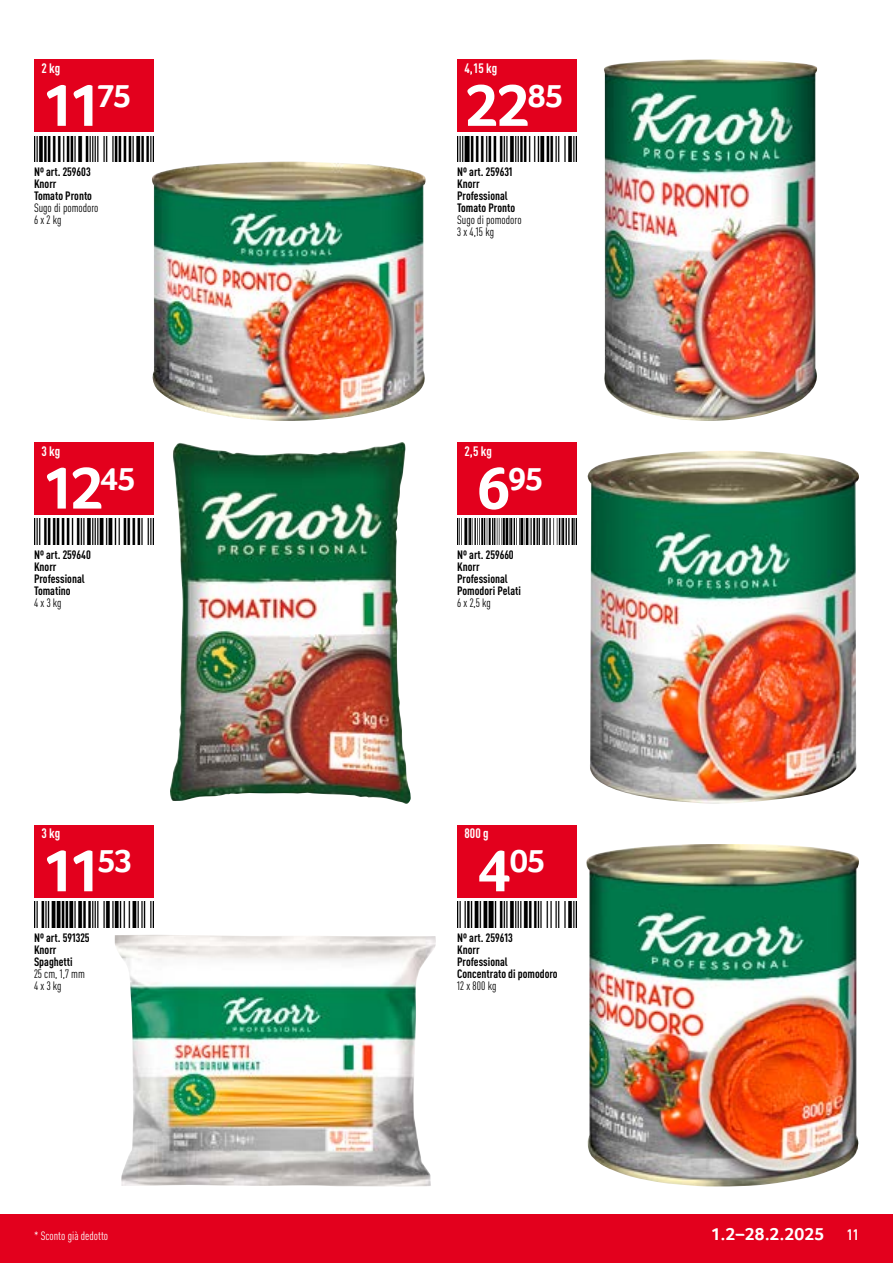
<style>
.page{position:relative;width:893px;height:1263px;background:#fff}
.page>*{position:absolute;margin:0;border:0;box-sizing:border-box;transform-origin:0 0}
.Preis_weiss{font:700 61.5px "Transgourmet";letter-spacing:-.1em;color:#fff}
.Preis_weiss-2{font:700 33.3px "Transgourmet";color:#fff}
.t1{font:700 18px "Transgourmet";letter-spacing:.01em;color:#fff}
.t2{font:700 condensed 15px "DINOT";color:#fff}
.Unit_weiss{font:700 condensed 13.5px "DINOT";letter-spacing:-.005em;color:#fff}
.t3{font:700 condensed 12px/12px "DINOT";color:#000}
.t4{font:condensed 12px "DINOT";color:#000}
.t5{font:condensed 12px "DINOT";color:#fff}
.s1{font-size:61.5px}
</style>
<div class="page">
<div style="left:0;top:1214px;width:893px;height:49px;background:#e3001d"></div>
<img style="left:152px;top:162px;width:274px;height:259px">
<img style="left:604px;top:60px;width:213px;height:361px">
<img style="left:170px;top:442px;width:241px;height:362px">
<img style="left:588px;top:451px;width:271px;height:353px">
<img style="left:115px;top:935px;width:321px;height:251px">
<img style="left:587px;top:844px;width:272px;height:342px">
<div style="left:34px;top:60px;width:119px;height:72px;background:#e3001d"></div>
<img style="left:34px;top:136px;width:119px;height:26px">
<div style="left:457px;top:60px;width:119px;height:72px;background:#e3001d"></div>
<img style="left:457px;top:136px;width:119px;height:26px">
<div style="left:34px;top:442px;width:119px;height:72px;background:#e3001d"></div>
<img style="left:34px;top:519px;width:119px;height:25px">
<div style="left:457px;top:442px;width:119px;height:72px;background:#e3001d"></div>
<img style="left:457px;top:519px;width:119px;height:25px">
<div style="left:34px;top:825px;width:119px;height:72px;background:#e3001d"></div>
<img style="left:34px;top:901px;width:119px;height:26px">
<div style="left:457px;top:825px;width:119px;height:72px;background:#e3001d"></div>
<img style="left:457px;top:901px;width:119px;height:26px">
<p class="Unit_weiss" style="left:41px;top:60px;width:20px">2 kg</p>
<p class="Preis_weiss" style="left:42px;top:69px;width:91px">11<sup>75</sup></p>
<p class="t3" style="left:34px;top:166px;width:58px">Nº art. 259603</p>
<p class="t3" style="left:34px;top:178px;width:60px">Knorr<br>Tomato Pronto</p>
<p class="t4" style="left:34px;top:201px;width:66px">Sugo di pomodoro</p>
<p class="t4" style="left:34px;top:213px;width:29px">6 x 2 kg</p>
<p class="Unit_weiss" style="left:41px;top:443px;width:20px">3 kg</p>
<p class="Preis_weiss" style="left:42px;top:451px;width:96px">12<sup>45</sup></p>
<p class="t3" style="left:34px;top:548px;width:58px">Nº art. 259640</p>
<p class="t3" style="left:34px;top:560px;width:52px">Knorr<br>Professional<br>Tomatino</p>
<p class="t4" style="left:34px;top:596px;width:29px">4 x 3 kg</p>
<p class="Unit_weiss" style="left:41px;top:825px;width:20px">3 kg</p>
<p class="Preis_weiss" style="left:42px;top:834px;width:93px">11<sup>53</sup></p>
<p class="t3" style="left:34px;top:931px;width:57px">Nº art. 591325</p>
<p class="t3" style="left:34px;top:943px;width:40px">Knorr<br>Spaghetti</p>
<p class="t4" style="left:34px;top:966px;width:52px">25 cm, 1,7 mm</p>
<p class="t4" style="left:34px;top:978px;width:29px">4 x 3 kg</p>
<p class="Unit_weiss" style="left:465px;top:60px;width:34px">4,15 kg</p>
<p class="Preis_weiss" style="left:465px;top:69px;width:100px">22<sup>85</sup></p>
<p class="t3" style="left:457px;top:166px;width:57px">Nº art. 259631</p>
<p class="t3" style="left:457px;top:178px;width:60px">Knorr<br>Professional<br>Tomato Pronto</p>
<p class="t4" style="left:457px;top:213px;width:66px">Sugo di pomodoro</p>
<p class="t4" style="left:457px;top:225px;width:39px">3 x 4,15 kg</p>
<p class="Unit_weiss" style="left:465px;top:443px;width:29px">2,5 kg</p>
<p class="Preis_weiss-2" style="left:477px;top:459px;width:68px"><span class="s1">6</span>95</p>
<p class="t3" style="left:457px;top:548px;width:58px">Nº art. 259660</p>
<p class="t3" style="left:457px;top:560px;width:65px">Knorr<br>Professional<br>Pomodori Pelati</p>
<p class="t4" style="left:457px;top:596px;width:35px">6 x 2,5 kg</p>
<p class="Unit_weiss" style="left:465px;top:825px;width:26px">800 g</p>
<p class="Preis_weiss-2" style="left:477px;top:841px;width:70px"><span class="s1">4</span>05</p>
<p class="t3" style="left:457px;top:931px;width:57px">Nº art. 259613</p>
<p class="t3" style="left:457px;top:943px;width:102px">Knorr<br>Professional<br>Concentrato di pomodoro</p>
<p class="t4" style="left:457px;top:978px;width:41px">12 x 800 kg</p>
<p class="t5" style="left:34px;top:1229px;width:76px">* Sconto già dedotto</p>
<p class="t1" style="left:711px;top:1224px;width:115px">1.2–28.2.2025</p>
<p class="t2" style="left:847px;top:1226px;width:14px">11</p>
</div>
